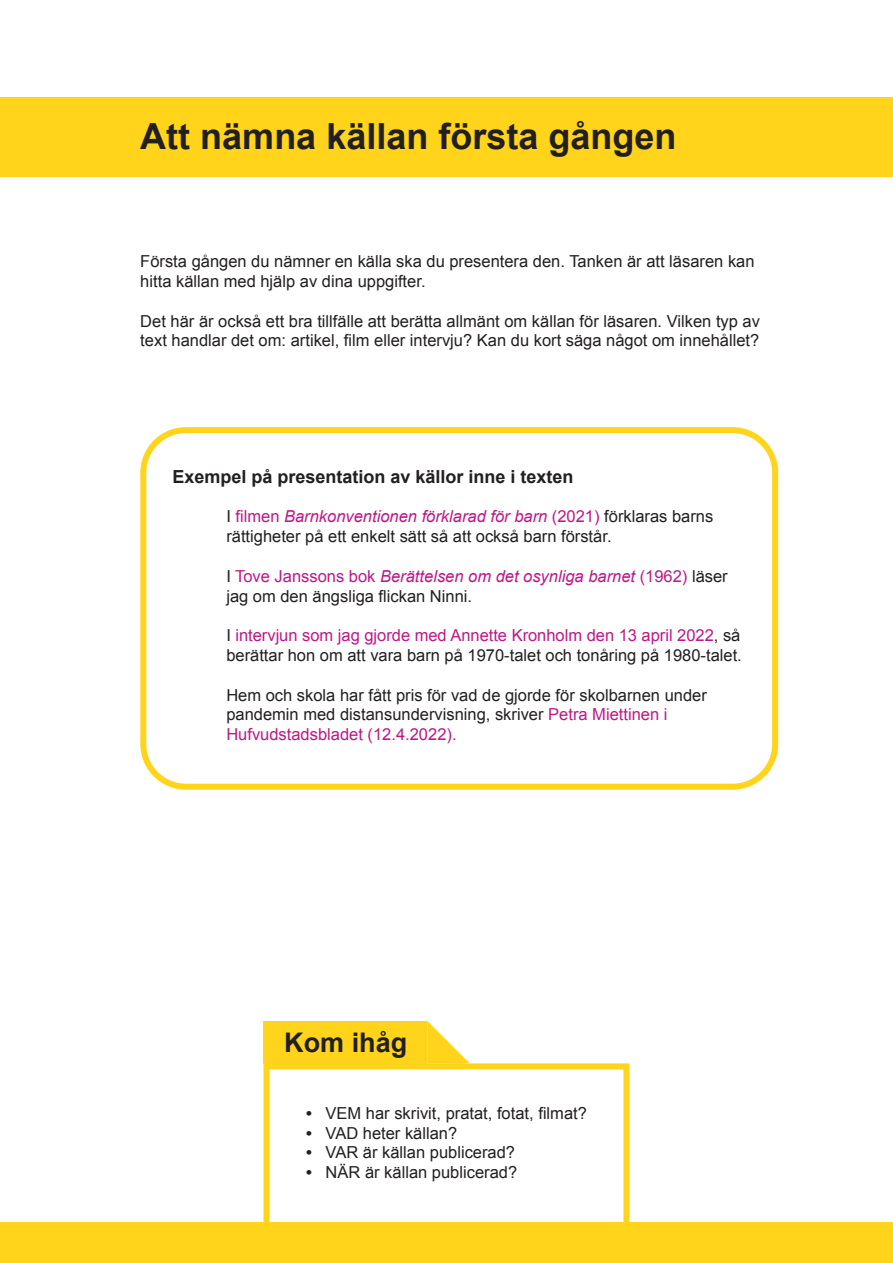
<style>
.page{position:relative;width:893px;height:1263px;background:#fff}
.page>*{position:absolute;margin:0;border:0;box-sizing:border-box;transform-origin:0 0}
.t1{font:700 36px "Arial";color:#221f1f}
.t2{font:700 27px "Arial";color:#221f1f}
.t3{font:700 18px "Arial";color:#221f1f}
.t4{font:16.5px/19.8px "Arial";color:#221f1f}
.s1{color:#bd1887}
.s2{font-style:italic;color:#bd1887}
.s3{font-weight:700}
</style>
<div class="page">
<div style="left:0;top:97px;width:893px;height:79px;background:#ffd41b"></div>
<div style="left:264px;top:1063px;width:365px;height:186px;border:6px solid #ffd41b"></div>
<div style="left:264px;top:1022px;width:163px;height:42px;background:#ffd41b"></div>
<svg style="left:427px;top:1021px;width:43px;height:42px"></svg>
<div style="left:0;top:1222px;width:893px;height:41px;background:#ffd41b"></div>
<div style="left:140px;top:427px;width:638px;height:363px;border:6px solid #ffd41b;border-radius:43px"></div>
<h1 class="t1" style="left:140px;top:122px;width:538px">Att nämna källan första gången</h1>
<p class="t4" style="left:140px;top:253px;width:616px">Första gången du nämner en källa ska du presentera den. Tanken är att läsaren kan hitta källan med hjälp av dina uppgifter.</p>
<p class="t4" style="left:140px;top:312px;width:621px">Det här är också ett bra tillfälle att berätta allmänt om källan för läsaren. Vilken typ av text handlar det om: artikel, film eller intervju? Kan du kort säga något om innehållet?</p>
<p class="t3" style="left:172px;top:469px;width:403px">Exempel på presentation av källor inne i texten</p>
<p class="t4" style="left:226px;top:508px;width:488px">I <span class="s1">filmen</span> <span class="s2">Barnkonventionen förklarad för barn</span> <span class="s1">(2021)</span> förklaras barns rättigheter på ett enkelt sätt så att också barn förstår.</p>
<p class="t4" style="left:226px;top:567px;width:503px">I <span class="s1">Tove Janssons bok</span> <span class="s2">Berättelsen om det osynliga barnet</span> <span class="s1">(1962)</span> läser jag om den ängsliga flickan Ninni.</p>
<p class="t4" style="left:226px;top:627px;width:517px">I <span class="s1">intervjun som jag gjorde med Annette Kronholm den 13 april 2022</span>, så berättar hon om att vara barn på 1970-talet och tonåring på 1980-talet.</p>
<p class="t4" style="left:226px;top:685px;width:482px">Hem och skola har fått pris för vad de gjorde för skolbarnen under pandemin med distansundervisning, skriver <span class="s1">Petra Miettinen i<br>Hufvudstadsbladet (12.4.2022).</span></p>
<h2 class="t2" style="left:284px;top:1032px;width:125px">Kom ihåg</h2>
<p class="t4" style="left:306px;top:1103px;width:282px"><span class="s3">•</span> VEM har skrivit, pratat, fotat, filmat?</p>
<p class="t4" style="left:306px;top:1123px;width:153px"><span class="s3">•</span> VAD heter källan?</p>
<p class="t4" style="left:306px;top:1143px;width:211px"><span class="s3">•</span> VAR är källan publicerad?</p>
<p class="t4" style="left:306px;top:1162px;width:213px"><span class="s3">•</span> NÄR är källan publicerad?</p>
</div>
